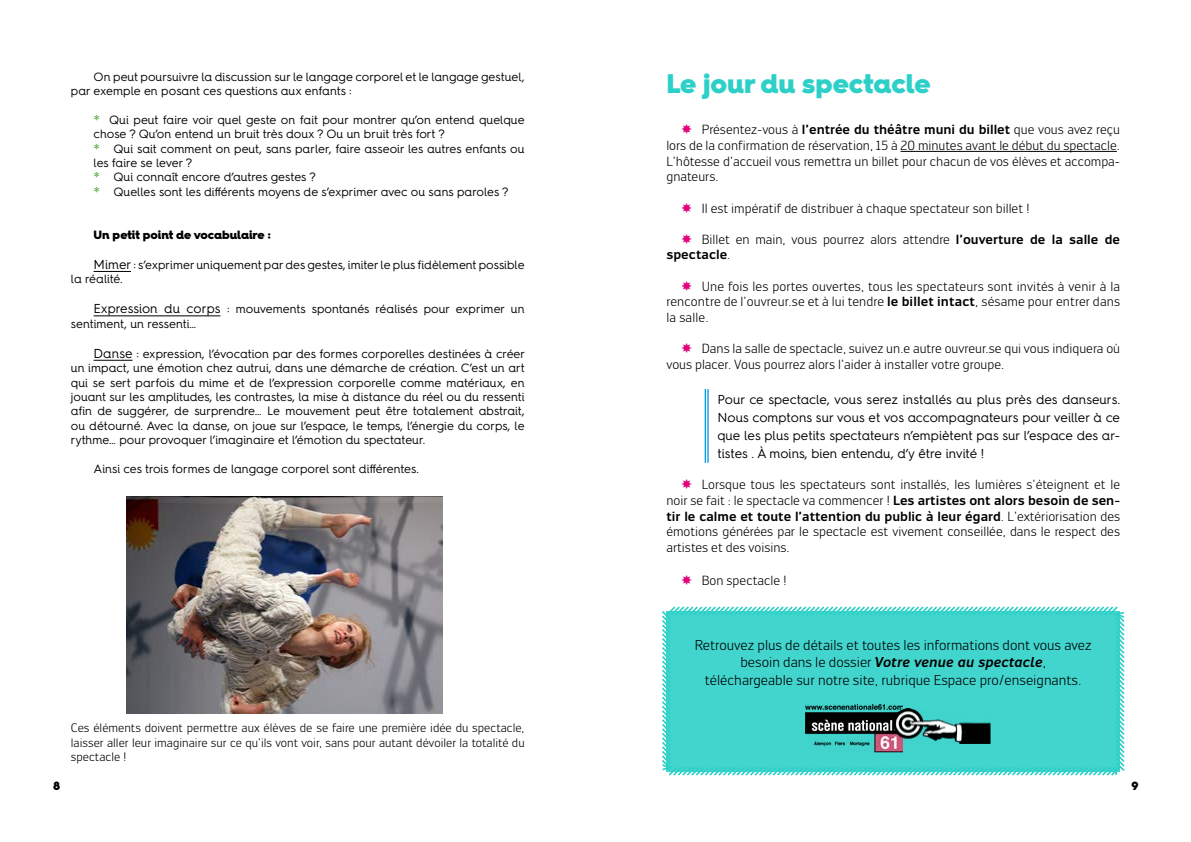
<style>
.page{position:relative;width:1191px;height:842px;background:#fff}
.page>*{position:absolute;margin:0;border:0;box-sizing:border-box;transform-origin:0 0}
.t1{font:900 27px "Hurme Geometric Sans 4";color:#2dd0c8}
.t2{font:14px/17.4px "Engel New Sans PRO";color:#000;text-align:center}
.t3{font:13px/15.6px "Engel New Sans PRO";color:#000;text-align:justify}
.t4{font:13px/18px "Hurme Geometric Sans 4";color:#000;text-align:justify}
.t5{font:12px/14.4px "Hurme Geometric Sans 4";color:#000}
.t6{font:12px/14.4px "Engel New Sans PRO";color:#000;text-align:justify}
.t7{font:900 12px "Hurme Geometric Sans 4";color:#000}
.s1{font-family:"Times New Roman";font-size:13px;color:#44a12b}
.s2{font-size:13px}
.s3{font-weight:700}
.s4{font-weight:700;font-style:italic}
</style>
<div class="page">
<hr style="left:94px;top:271px;width:37px;height:1px;background:#000">
<hr style="left:94px;top:315px;width:126px;height:1px;background:#000">
<hr style="left:94px;top:360px;width:38px;height:1px;background:#000">
<img style="left:126px;top:496px;width:316px;height:218px">
<hr style="left:900px;top:151px;width:216px;height:1px;background:#000">
<svg style="left:662px;top:606px;width:463px;height:170px;background:#49d6cf"></svg>
<img style="left:805px;top:704px;width:97px;height:53px">
<img style="left:893px;top:709px;width:97px;height:34px">
<hr style="left:707px;top:389px;width:1px;height:74px;background:#009ee0">
<hr style="left:704px;top:389px;width:2px;height:74px;background:#009ee0">
<p class="t5" style="left:71px;top:69px;width:455px;text-indent:23px">On peut poursuivre la discussion sur le langage corporel et le langage gestuel, par exemple en posant ces questions aux enfants :</p>
<p class="t5" style="left:94px;top:112px;width:432px"><span class="s1">*</span> Qui peut faire voir quel geste on fait pour montrer qu’on entend quelque chose ? Qu’on entend un bruit très doux ? Ou un bruit très fort ?<br><span class="s1">*</span> Qui sait comment on peut, sans parler, faire asseoir les autres enfants ou les faire se lever ?<br><span class="s1">*</span> Qui connaît encore d’autres gestes ?<br><span class="s1">*</span> Quelles sont les différents moyens de s’exprimer avec ou sans paroles ?</p>
<p class="t7" style="left:94px;top:226px;width:179px">Un petit point de vocabulaire :</p>
<p class="t5" style="left:71px;top:257px;width:455px;text-indent:23px"><span class="s2">Mimer</span> : s’exprimer uniquement par des gestes, imiter le plus fidèlement possible la réalité.</p>
<p class="t5" style="left:71px;top:302px;width:455px;text-indent:23px"><span class="s2">Expression du corps</span> : mouvements spontanés réalisés pour exprimer un sentiment, un ressenti…</p>
<p class="t5" style="left:71px;top:346px;width:456px;text-align:justify;text-indent:23px"><span class="s2">Danse</span> : expression, l’évocation par des formes corporelles destinées à créer un impact, une émotion chez autrui, dans une démarche de création. C’est un art qui se sert parfois du mime et de l’expression corporelle comme matériaux, en jouant sur les amplitudes, les contrastes, la mise à distance du réel ou du ressenti afin de suggérer, de surprendre… Le mouvement peut être totalement abstrait, ou détourné. Avec la danse, on joue sur l’espace, le temps, l’énergie du corps, le rythme… pour provoquer l’imaginaire et l’émotion du spectateur.</p>
<p class="t5" style="left:94px;top:461px;width:327px">Ainsi ces trois formes de langage corporel sont différentes.</p>
<p class="t6" style="left:71px;top:721px;width:455px">Ces éléments doivent permettre aux élèves de se faire une première idée du spectacle, laisser aller leur imaginaire sur ce qu’ils vont voir, sans pour autant dévoiler la totalité du spectacle !</p>
<h1 class="t1" style="left:666px;top:64px;width:266px">Le jour du spectacle</h1>
<p class="t3" style="left:666px;top:122px;width:455px;text-indent:35px">Présentez-vous à <span class="s3">l’entrée du théâtre muni du billet</span> que vous avez reçu lors de la confirmation de réservation, 15 à 20 minutes avant le début du spectacle.<br>L’hôtesse d’accueil vous remettra un billet pour chacun de vos élèves et accompa&shy;gnateurs.</p>
<p class="t3" style="left:702px;top:200px;width:329px">Il est impératif de distribuer à chaque spectateur son billet !</p>
<p class="t3" style="left:666px;top:231px;width:455px;text-indent:35px">Billet en main, vous pourrez alors attendre <span class="s3">l’ouverture de la salle de spectacle</span>.</p>
<p class="t3" style="left:666px;top:278px;width:455px;text-indent:35px">Une fois les portes ouvertes, tous les spectateurs sont invités à venir à la rencontre de l’ouvreur.se et à lui tendre <span class="s3">le billet intact</span>, sésame pour entrer dans la salle.</p>
<p class="t3" style="left:666px;top:340px;width:455px;text-indent:35px">Dans la salle de spectacle, suivez un.e autre ouvreur.se qui vous indiquera où vous placer. Vous pourrez alors l’aider à installer votre groupe.</p>
<p class="t4" style="left:717px;top:390px;width:404px">Pour ce spectacle, vous serez installés au plus près des danseurs.<br>Nous comptons sur vous et vos accompagnateurs pour veiller à ce que les plus petits spectateurs n’empiètent pas sur l’espace des ar&shy;tistes . À moins, bien entendu, d’y être invité !</p>
<p class="t3" style="left:666px;top:477px;width:455px;text-indent:35px">Lorsque tous les spectateurs sont installés, les lumières s’éteignent et le noir se fait : le spectacle va commencer ! <span class="s3">Les artistes ont alors besoin de sen&shy;tir le calme et toute l’attention du public à leur égard</span>. L’extériorisation des émotions générées par le spectacle est vivement conseillée, dans le respect des artistes et des voisins.</p>
<p class="t3" style="left:702px;top:573px;width:86px">Bon spectacle !</p>
<p class="t2" style="left:695px;top:636px;width:398px">Retrouvez plus de détails et toutes les informations dont vous avez besoin dans le dossier <span class="s4">Votre venue au spectacle</span>, téléchargeable sur notre site, rubrique Espace pro/enseignants.</p>
<p class="t7" style="left:53px;top:777px;width:9px">8</p>
<p class="t7" style="left:1131px;top:778px;width:9px">9</p>
</div>
